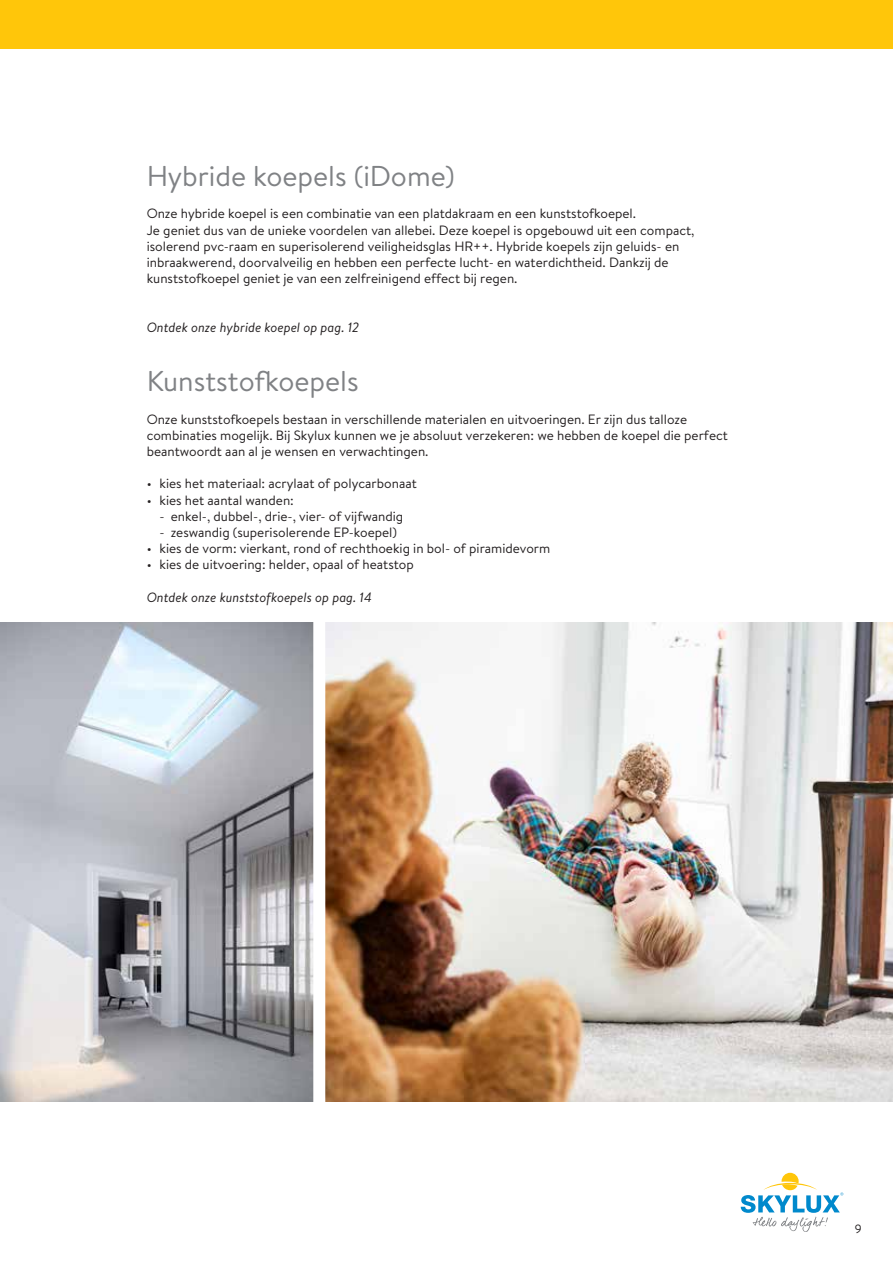
<style>
.page{position:relative;width:893px;height:1263px;background:#fff}
.page>*{position:absolute;margin:0;border:0;box-sizing:border-box;transform-origin:0 0}
.t1{font:28.65px "Brandon Text";color:#808285}
.t2{font:13.5px/16.2px "Brandon Text";color:#231f20}
.t3{font:italic 13.5px "Brandon Text";color:#231f20}
.t4{font:12px "Brandon Text";color:#231f20}
</style>
<div class="page">
<svg style="left:741px;top:1173px;width:102px;height:59px"></svg>
<div style="left:0;top:0;width:893px;height:49px;background:#ffc60a"></div>
<img style="left:0;top:623px;width:893px;height:478px">
<div style="left:313px;top:618px;width:12px;height:511px;background:#fff"></div>
<h1 class="t1" style="left:147px;top:156px;width:310px">Hybride koepels (iDome)</h1>
<p class="t2" style="left:147px;top:205px;width:549px">Onze hybride koepel is een combinatie van een platdakraam en een kunststofkoepel.<br>Je geniet dus van de unieke voordelen van allebei. Deze koepel is opgebouwd uit een compact, isolerend pvc-raam en superisolerend veiligheidsglas HR++. Hybride koepels zijn geluids- en inbraakwerend, doorvalveilig en hebben een perfecte lucht- en waterdichtheid. Dankzij de kunststofkoepel geniet je van een zelfreinigend effect bij regen.</p>
<p class="t3" style="left:147px;top:318px;width:214px">Ontdek onze hybride koepel op pag. 12</p>
<h1 class="t1" style="left:147px;top:362px;width:214px">Kunststofkoepels</h1>
<p class="t2" style="left:147px;top:410px;width:583px">Onze kunststofkoepels bestaan in verschillende materialen en uitvoeringen. Er zijn dus talloze combinaties mogelijk. Bij Skylux kunnen we je absoluut verzekeren: we hebben de koepel die perfect beantwoordt aan al je wensen en verwachtingen.</p>
<p class="t2" style="left:147px;top:475px;width:272px">• kies het materiaal: acrylaat of polycarbonaat</p>
<p class="t2" style="left:147px;top:491px;width:149px">• kies het aantal wanden:</p>
<p class="t2" style="left:159px;top:507px;width:245px">- enkel-, dubbel-, drie-, vier- of vijfwandig</p>
<p class="t2" style="left:159px;top:524px;width:239px">- zeswandig (superisolerende EP-koepel)</p>
<p class="t2" style="left:147px;top:540px;width:405px">• kies de vorm: vierkant, rond of rechthoekig in bol- of piramidevorm</p>
<p class="t2" style="left:147px;top:556px;width:269px">• kies de uitvoering: helder, opaal of heatstop</p>
<p class="t3" style="left:147px;top:588px;width:227px">Ontdek onze kunststofkoepels op pag. 14</p>
<p class="t4" style="left:855px;top:1221px;width:8px">9</p>
</div>
